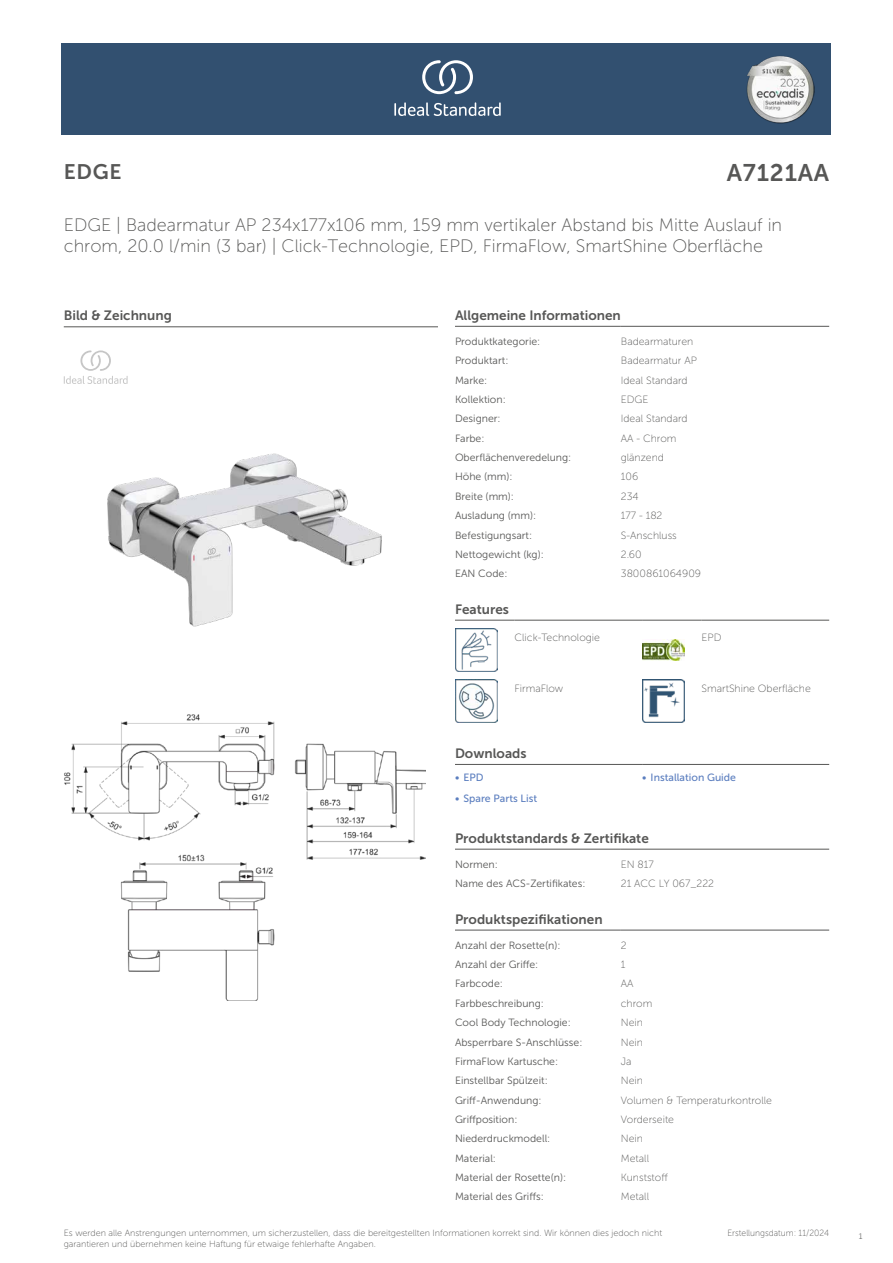
<style>
.page{position:relative;width:893px;height:1263px;background:#fff}
.page>*{position:absolute;margin:0;border:0;box-sizing:border-box;transform-origin:0 0}
.t1{font:24px "Museo Sans 700";letter-spacing:.035em;color:#575756}
.t2{font:21px "Museo Sans 700";color:#575756}
.t3{font:18px/21.6px "Museo Sans 100";color:#575756}
.t4{font:13.5px "Museo Sans 700";color:#575756}
.t5{font:10.5px "Museo Sans 300";color:#575756}
.t6{font:10.5px "Museo Sans 100";color:#575756}
.t7{font:10.5px "Museo Sans 500";color:#5b7ebf}
.t8{font:9px/10.8px "Museo Sans 100";color:#575756}
.t9{font:9px "Museo Sans 100";color:#575756;scale:.95 1}
.t10{font:300 9px "Calibri";color:#575756;scale:.95 1}
</style>
<div class="page">
<div style="left:62px;top:43px;width:769px;height:91px;background:#325070"></div>
<hr style="left:455px;top:326px;width:166px;height:1px;background:#575756">
<hr style="left:621px;top:326px;width:208px;height:1px;background:#575756">
<hr style="left:455px;top:620px;width:59px;height:1px;background:#575756">
<hr style="left:514px;top:620px;width:128px;height:1px;background:#575756">
<hr style="left:642px;top:620px;width:60px;height:1px;background:#575756">
<hr style="left:702px;top:620px;width:127px;height:1px;background:#575756">
<img style="left:455px;top:629px;width:42px;height:42px">
<img style="left:642px;top:640px;width:43px;height:20px">
<img style="left:455px;top:680px;width:42px;height:42px">
<img style="left:642px;top:680px;width:43px;height:42px">
<hr style="left:455px;top:764px;width:187px;height:1px;background:#575756">
<hr style="left:642px;top:764px;width:187px;height:1px;background:#575756">
<hr style="left:455px;top:849px;width:166px;height:1px;background:#575756">
<hr style="left:621px;top:849px;width:208px;height:1px;background:#575756">
<hr style="left:455px;top:930px;width:166px;height:1px;background:#575756">
<hr style="left:621px;top:930px;width:208px;height:1px;background:#575756">
<img style="left:64px;top:714px;width:361px;height:287px">
<hr style="left:64px;top:327px;width:374px;height:1px;background:#575756">
<svg style="left:64px;top:350px;width:64px;height:34px"></svg>
<img style="left:107px;top:453px;width:275px;height:174px">
<svg style="left:394px;top:102px;width:107px;height:14px"></svg>
<svg style="left:422px;top:60px;width:51px;height:34px"></svg>
<img style="left:746px;top:56px;width:68px;height:67px">
<h2 class="t2" style="left:64px;top:160px;width:59px">EDGE</h2>
<h1 class="t1" style="left:727px;top:160px;width:104px">A7121AA</h1>
<h3 class="t3" style="left:64px;top:214px;width:720px">EDGE | Badearmatur AP 234x177x106 mm, 159 mm vertikaler Abstand bis Mitte Auslauf in chrom, 20.0 l/min (3 bar) | Click-Technologie, EPD, FirmaFlow, SmartShine Oberfläche</h3>
<p class="t4" style="left:64px;top:308px;width:110px">Bild &amp; Zeichnung</p>
<p class="t4" style="left:455px;top:308px;width:167px">Allgemeine Informationen</p>
<p class="t5" style="left:455px;top:336px;width:87px">Produktkategorie:</p>
<p class="t6" style="left:621px;top:336px;width:74px">Badearmaturen</p>
<p class="t5" style="left:455px;top:355px;width:55px">Produktart:</p>
<p class="t6" style="left:621px;top:355px;width:78px">Badearmatur AP</p>
<p class="t5" style="left:455px;top:374px;width:34px">Marke:</p>
<p class="t6" style="left:621px;top:374px;width:68px">Ideal Standard</p>
<p class="t5" style="left:455px;top:394px;width:52px">Kollektion:</p>
<p class="t6" style="left:621px;top:394px;width:29px">EDGE</p>
<p class="t5" style="left:455px;top:413px;width:47px">Designer:</p>
<p class="t6" style="left:621px;top:413px;width:68px">Ideal Standard</p>
<p class="t5" style="left:455px;top:432px;width:31px">Farbe:</p>
<p class="t6" style="left:621px;top:433px;width:57px">AA - Chrom</p>
<p class="t5" style="left:455px;top:452px;width:118px">Oberflächenveredelung:</p>
<p class="t6" style="left:621px;top:452px;width:45px">glänzend</p>
<p class="t5" style="left:455px;top:471px;width:59px">Höhe (mm):</p>
<p class="t6" style="left:621px;top:471px;width:19px">106</p>
<p class="t5" style="left:455px;top:491px;width:61px">Breite (mm):</p>
<p class="t6" style="left:621px;top:491px;width:19px">234</p>
<p class="t5" style="left:455px;top:510px;width:83px">Ausladung (mm):</p>
<p class="t6" style="left:621px;top:510px;width:43px">177 - 182</p>
<p class="t5" style="left:455px;top:529px;width:79px">Befestigungsart:</p>
<p class="t6" style="left:621px;top:529px;width:58px">S-Anschluss</p>
<p class="t5" style="left:455px;top:549px;width:90px">Nettogewicht (kg):</p>
<p class="t6" style="left:621px;top:549px;width:22px">2.60</p>
<p class="t5" style="left:455px;top:568px;width:54px">EAN Code:</p>
<p class="t6" style="left:621px;top:568px;width:82px">3800861064909</p>
<p class="t4" style="left:455px;top:602px;width:55px">Features</p>
<p class="t6" style="left:514px;top:632px;width:87px">Click-Technologie</p>
<p class="t6" style="left:702px;top:632px;width:21px">EPD</p>
<p class="t6" style="left:514px;top:683px;width:50px">FirmaFlow</p>
<p class="t6" style="left:702px;top:683px;width:111px">SmartShine Oberfläche</p>
<p class="t4" style="left:455px;top:746px;width:73px">Downloads</p>
<p class="t7" style="left:455px;top:772px;width:30px">• EPD</p>
<p class="t7" style="left:642px;top:772px;width:95px">• Installation Guide</p>
<p class="t7" style="left:455px;top:793px;width:84px">• Spare Parts List</p>
<p class="t4" style="left:455px;top:831px;width:195px">Produktstandards &amp; Zertifikate</p>
<p class="t5" style="left:455px;top:858px;width:44px">Normen:</p>
<p class="t6" style="left:621px;top:859px;width:35px">EN 817</p>
<p class="t5" style="left:455px;top:878px;width:132px">Name des ACS-Zertifikates:</p>
<p class="t6" style="left:621px;top:878px;width:95px">21 ACC LY 067_222</p>
<p class="t4" style="left:455px;top:911px;width:149px">Produktspezifikationen</p>
<p class="t5" style="left:455px;top:939px;width:107px">Anzahl der Rosette(n):</p>
<p class="t6" style="left:621px;top:939px;width:7px">2</p>
<p class="t5" style="left:455px;top:959px;width:85px">Anzahl der Griffe:</p>
<p class="t6" style="left:621px;top:959px;width:6px">1</p>
<p class="t5" style="left:455px;top:978px;width:49px">Farbcode:</p>
<p class="t6" style="left:621px;top:978px;width:14px">AA</p>
<p class="t5" style="left:455px;top:997px;width:90px">Farbbeschreibung:</p>
<p class="t6" style="left:621px;top:998px;width:33px">chrom</p>
<p class="t5" style="left:455px;top:1017px;width:117px">Cool Body Technologie:</p>
<p class="t6" style="left:621px;top:1017px;width:24px">Nein</p>
<p class="t5" style="left:455px;top:1036px;width:129px">Absperrbare S-Anschlüsse:</p>
<p class="t6" style="left:621px;top:1036px;width:24px">Nein</p>
<p class="t5" style="left:455px;top:1056px;width:105px">FirmaFlow Kartusche:</p>
<p class="t6" style="left:621px;top:1056px;width:12px">Ja</p>
<p class="t5" style="left:455px;top:1075px;width:94px">Einstellbar Spülzeit:</p>
<p class="t6" style="left:621px;top:1075px;width:24px">Nein</p>
<p class="t5" style="left:455px;top:1094px;width:88px">Griff-Anwendung:</p>
<p class="t6" style="left:621px;top:1094px;width:153px">Volumen &amp; Temperaturkontrolle</p>
<p class="t5" style="left:455px;top:1114px;width:64px">Griffposition:</p>
<p class="t6" style="left:621px;top:1114px;width:55px">Vorderseite</p>
<p class="t5" style="left:455px;top:1133px;width:97px">Niederdruckmodell:</p>
<p class="t6" style="left:621px;top:1133px;width:24px">Nein</p>
<p class="t5" style="left:455px;top:1152px;width:43px">Material:</p>
<p class="t6" style="left:621px;top:1152px;width:30px">Metall</p>
<p class="t5" style="left:455px;top:1172px;width:113px">Material der Rosette(n):</p>
<p class="t6" style="left:621px;top:1172px;width:48px">Kunststoff</p>
<p class="t5" style="left:455px;top:1191px;width:90px">Material des Griffs:</p>
<p class="t6" style="left:621px;top:1191px;width:30px">Metall</p>
<p class="t8" style="left:64px;top:1227px;width:600px">Es werden alle Anstrengungen unternommen, um sicherzustellen, dass die bereitgestellten Informationen korrekt sind. Wir können dies jedoch nicht garantieren und übernehmen keine Haftung für etwaige fehlerhafte Angaben.</p>
<p class="t9" style="left:727px;top:1228px;width:109px">Erstellungsdatum: 11/2024</p>
<p class="t10" style="left:858px;top:1230px;width:6px">1</p>
</div>
